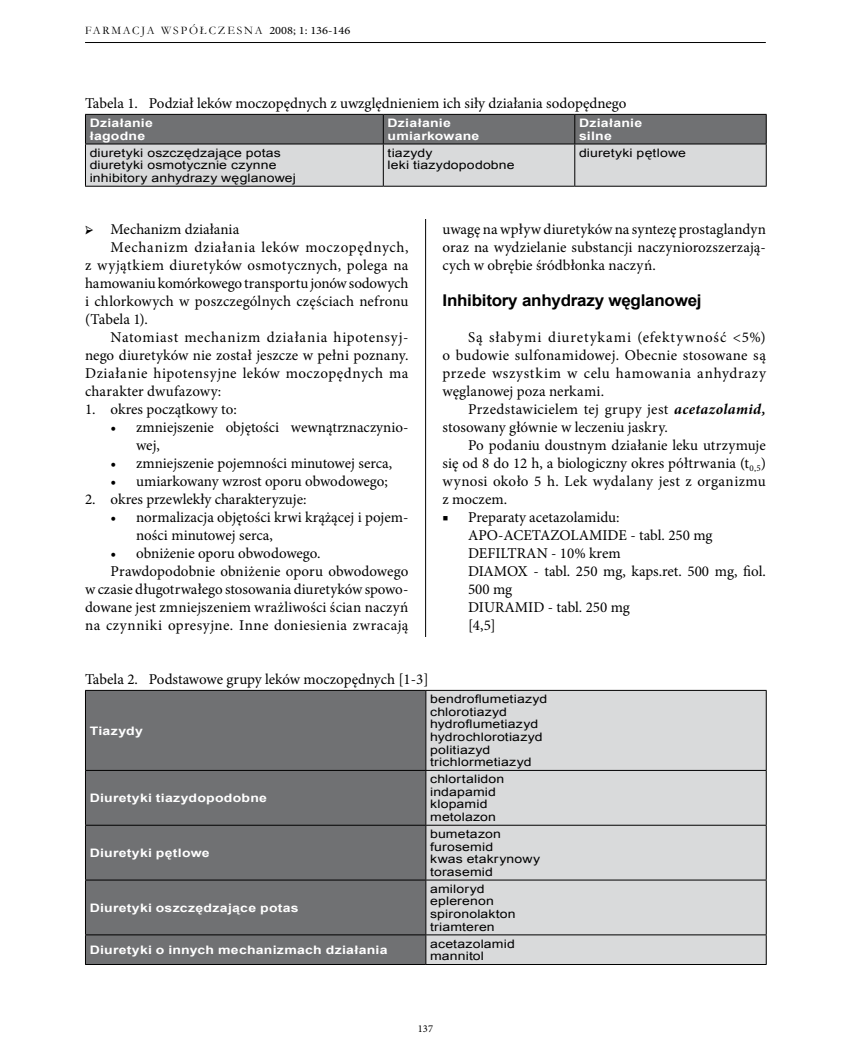
<style>
.page{position:relative;width:851px;height:1063px;background:#fff}
.page>*{position:absolute;margin:0;border:0;box-sizing:border-box;transform-origin:0 0}
.t1{font:700 16.2px "Arial";letter-spacing:-.015em;color:#000;scale:1.05 1}
.t2{font:15px/18px "Minion Pro";letter-spacing:.005em;color:#000}
.t3{font:15px "Minion Pro";letter-spacing:.045em;color:#000}
.t4{font:15px "Minion Pro";letter-spacing:-.015em;color:#000}
.t5{font:15px "Minion Pro";letter-spacing:.03em;color:#000}
.t6{font:15px "Minion Pro";letter-spacing:.035em;color:#000}
.t7{font:11.7px/12.6px "Arial";letter-spacing:.01em;color:#000;scale:1.2 1}
.t8{font:700 11.7px/12.6px "Arial";letter-spacing:.02em;color:#fff;scale:1.2 1}
.t9{font:11.55px "Garamond";letter-spacing:.16em;color:#000}
.t10{font:10.5px "Minion Pro";color:#000}
.s1{font-family:"Minion Pro";font-size:11.25px}
.s2{font-weight:700;font-style:italic}
</style>
<div class="page">
<hr style="left:425px;top:85px;width:1px;height:893px;background:#000">
<hr style="left:85px;top:42px;width:680px;height:1px;background:#000">
<div style="left:85px;top:85px;width:680px;height:133px;background:#fff"></div>
<svg style="left:85px;top:114px;width:681px;height:72px;background:#a9aaab"></svg>
<hr style="left:85px;top:144px;width:1px;height:42px;background:#000">
<hr style="left:383px;top:144px;width:1px;height:42px;background:#000">
<hr style="left:574px;top:144px;width:1px;height:42px;background:#000">
<hr style="left:765px;top:144px;width:1px;height:42px;background:#000">
<hr style="left:85px;top:186px;width:298px;height:1px;background:#000">
<hr style="left:383px;top:186px;width:191px;height:1px;background:#000">
<hr style="left:574px;top:186px;width:192px;height:1px;background:#000">
<hr style="left:85px;top:144px;width:298px;height:1px;background:#000">
<hr style="left:383px;top:144px;width:191px;height:1px;background:#000">
<hr style="left:574px;top:144px;width:192px;height:1px;background:#000">
<div style="left:85px;top:638px;width:680px;height:340px;background:#fff"></div>
<div style="left:86px;top:691px;width:339px;height:273px;background:#707173"></div>
<div style="left:426px;top:691px;width:339px;height:273px;background:#d9dadb"></div>
<hr style="left:85px;top:690px;width:341px;height:1px;background:#000">
<hr style="left:85px;top:691px;width:1px;height:79px;background:#000">
<hr style="left:426px;top:690px;width:340px;height:1px;background:#000">
<hr style="left:425px;top:691px;width:1px;height:79px;background:#000">
<hr style="left:765px;top:691px;width:1px;height:79px;background:#000">
<hr style="left:85px;top:770px;width:341px;height:1px;background:#000">
<hr style="left:85px;top:771px;width:1px;height:54px;background:#000">
<hr style="left:426px;top:770px;width:340px;height:1px;background:#000">
<hr style="left:425px;top:771px;width:1px;height:54px;background:#000">
<hr style="left:765px;top:771px;width:1px;height:54px;background:#000">
<hr style="left:85px;top:825px;width:341px;height:1px;background:#000">
<hr style="left:85px;top:826px;width:1px;height:54px;background:#000">
<hr style="left:426px;top:825px;width:340px;height:1px;background:#000">
<hr style="left:425px;top:826px;width:1px;height:54px;background:#000">
<hr style="left:765px;top:826px;width:1px;height:54px;background:#000">
<hr style="left:85px;top:880px;width:341px;height:1px;background:#000">
<hr style="left:85px;top:880px;width:1px;height:54px;background:#000">
<hr style="left:426px;top:880px;width:340px;height:1px;background:#000">
<hr style="left:425px;top:880px;width:1px;height:54px;background:#000">
<hr style="left:765px;top:880px;width:1px;height:54px;background:#000">
<hr style="left:85px;top:934px;width:341px;height:1px;background:#000">
<svg style="left:85px;top:935px;width:1px;height:29px"></svg>
<hr style="left:426px;top:934px;width:340px;height:1px;background:#000">
<svg style="left:425px;top:935px;width:1px;height:29px"></svg>
<svg style="left:765px;top:935px;width:1px;height:29px"></svg>
<hr style="left:85px;top:964px;width:341px;height:1px;background:#000">
<hr style="left:426px;top:964px;width:340px;height:1px;background:#000">
<p class="t9" style="left:85px;top:22px;width:267px">FARMACJA WSPÓŁCZESNA <span class="s1">2008; 1: 136-146</span></p>
<p class="t2" style="left:85px;top:94px;width:543px">Tabela 1. Podział leków moczopędnych z uwzględnieniem ich siły działania sodopędnego</p>
<p class="t8" style="left:90px;top:117px;width:54px">Działanie łagodne</p>
<p class="t8" style="left:387px;top:117px;width:78px">Działanie umiarkowane</p>
<p class="t8" style="left:579px;top:117px;width:54px">Działanie silne</p>
<p class="t7" style="left:90px;top:146px;width:173px">diuretyki oszczędzające potas diuretyki osmotycznie czynne inhibitory anhydrazy węglanowej</p>
<p class="t7" style="left:387px;top:146px;width:107px">tiazydy<br>leki tiazydopodobne</p>
<p class="t7" style="left:579px;top:146px;width:91px">diuretyki pętlowe</p>
<p class="t2" style="left:85px;top:220px;width:156px">➢ Mechanizm działania</p>
<p class="t3" style="left:111px;top:237px;width:299px">Mechanizm działania leków moczopędnych,</p>
<p class="t2" style="left:85px;top:256px;width:325px">z wyjątkiem diuretyków osmotycznych, polega na</p>
<p class="t4" style="left:85px;top:273px;width:325px">hamowaniu komórkowego transportu jonów sodowych</p>
<p class="t2" style="left:85px;top:292px;width:325px">i chlorkowych w poszczególnych częściach nefronu</p>
<p class="t2" style="left:85px;top:310px;width:64px">(Tabela 1).</p>
<p class="t3" style="left:111px;top:327px;width:299px">Natomiast mechanizm działania hipotensyj-</p>
<p class="t2" style="left:85px;top:346px;width:325px">nego diuretyków nie został jeszcze w pełni poznany.</p>
<p class="t6" style="left:85px;top:363px;width:325px">Działanie hipotensyjne leków moczopędnych ma</p>
<p class="t2" style="left:85px;top:382px;width:138px">charakter dwufazowy:</p>
<p class="t2" style="left:85px;top:400px;width:153px">1. okres początkowy to:</p>
<p class="t2" style="left:136px;top:418px;width:274px;text-indent:-26px">• zmniejszenie objętości wewnątrznaczynio&shy;wej,</p>
<p class="t2" style="left:111px;top:454px;width:283px">• zmniejszenie pojemności minutowej serca,</p>
<p class="t2" style="left:111px;top:472px;width:279px">• umiarkowany wzrost oporu obwodowego;</p>
<p class="t2" style="left:85px;top:490px;width:223px">2. okres przewlekły charakteryzuje:</p>
<p class="t2" style="left:136px;top:508px;width:274px;text-indent:-26px">• normalizacja objętości krwi krążącej i pojem&shy;ności minutowej serca,</p>
<p class="t2" style="left:111px;top:544px;width:211px">• obniżenie oporu obwodowego.</p>
<p class="t2" style="left:111px;top:562px;width:299px">Prawdopodobnie obniżenie oporu obwodowego</p>
<p class="t2" style="left:85px;top:580px;width:325px">w czasie długotrwałego stosowania diuretyków spowo-</p>
<p class="t2" style="left:85px;top:598px;width:325px">dowane jest zmniejszeniem wrażliwości ścian naczyń</p>
<p class="t5" style="left:85px;top:615px;width:325px">na czynniki opresyjne. Inne doniesienia zwracają</p>
<p class="t2" style="left:442px;top:220px;width:325px;text-align:justify">uwagę na wpływ diuretyków na syntezę prostaglandyn oraz na wydzielanie substancji naczyniorozszerzają&shy;cych w obrębie śródbłonka naczyń.</p>
<p class="t1" style="left:442px;top:290px;width:248px">Inhibitory anhydrazy węglanowej</p>
<p class="t2" style="left:442px;top:328px;width:325px;text-align:justify;text-indent:26px">Są słabymi diuretykami (efektywność &lt;5%) o budowie sulfonamidowej. Obecnie stosowane są przede wszystkim w celu hamowania anhydrazy węglanowej poza nerkami.</p>
<p class="t2" style="left:442px;top:400px;width:325px;text-indent:26px">Przedstawicielem tej grupy jest <span class="s2">acetazolamid, </span>stosowany głównie w leczeniu jaskry.</p>
<p class="t2" style="left:442px;top:436px;width:325px;text-align:justify;text-indent:26px">Po podaniu doustnym działanie leku utrzymuje się od 8 do 12 h, a biologiczny okres półtrwania (t<sub>0,5</sub>) wynosi około 5 h. Lek wydalany jest z organizmu z moczem.</p>
<p class="t2" style="left:468px;top:508px;width:299px;text-indent:-26px">■ Preparaty acetazolamidu:<br>APO-ACETAZOLAMIDE - tabl. 250 mg<br>DEFILTRAN - 10% krem<br>DIAMOX - tabl. 250 mg, kaps.ret. 500 mg, fiol.<br>500 mg<br>DIURAMID - tabl. 250 mg<br>[4,5]</p>
<p class="t2" style="left:85px;top:670px;width:345px">Tabela 2. Podstawowe grupy leków moczopędnych [1-3]</p>
<p class="t8" style="left:90px;top:725px;width:46px">Tiazydy</p>
<p class="t7" style="left:430px;top:693px;width:99px">bendroflumetiazyd chlorotiazyd hydroflumetiazyd hydrochlorotiazyd politiazyd trichlormetiazyd</p>
<p class="t8" style="left:90px;top:792px;width:149px">Diuretyki tiazydopodobne</p>
<p class="t8" style="left:90px;top:847px;width:101px">Diuretyki pętlowe</p>
<p class="t8" style="left:90px;top:902px;width:176px">Diuretyki oszczędzające potas</p>
<p class="t7" style="left:430px;top:773px;width:63px">chlortalidon indapamid klopamid metolazon</p>
<p class="t7" style="left:430px;top:828px;width:93px">bumetazon furosemid<br>kwas etakrynowy torasemid</p>
<p class="t7" style="left:430px;top:883px;width:73px">amiloryd eplerenon spironolakton triamteren</p>
<p class="t8" style="left:90px;top:944px;width:249px">Diuretyki o innych mechanizmach działania</p>
<p class="t7" style="left:430px;top:937px;width:72px">acetazolamid mannitol</p>
<p class="t10" style="left:418px;top:1022px;width:17px">137</p>
</div>
